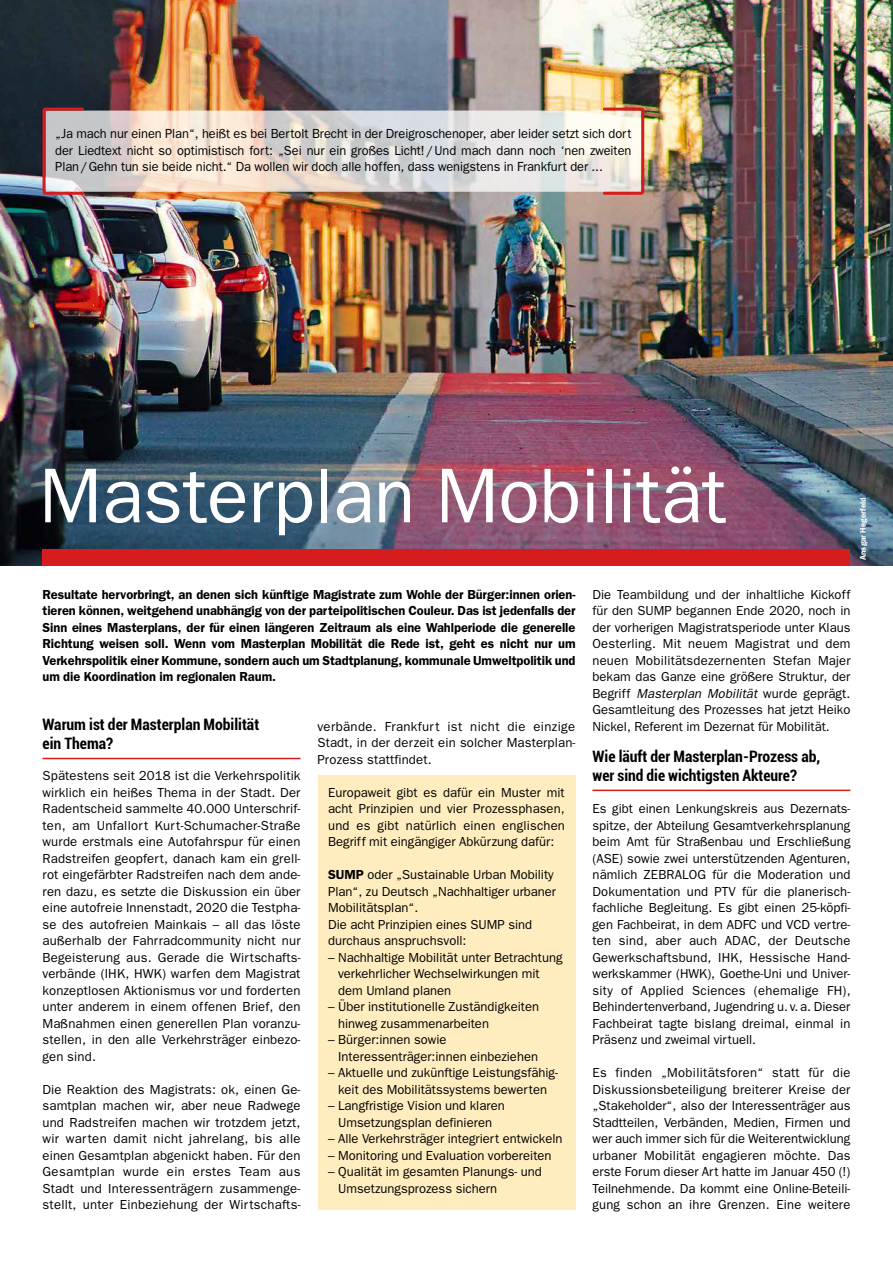
<style>
.page{position:relative;width:893px;height:1263px;background:#fff}
.page>*{position:absolute;margin:0;border:0;box-sizing:border-box;transform-origin:0 0}
.t1{font:78px "Franklin Gothic";color:#fff}
.t2{font:700 condensed 15.75px/18.8px "Roboto";color:#000}
.t3{font:13.2px/16.5px "Franklin Gothic";color:#000;text-align:justify}
.t4{font:600 13.2px/16.5px "Franklin Gothic";letter-spacing:-.005em;color:#000;text-align:justify}
.t5{font:600 8.25px "Franklin Gothic";color:#fff}
.s1{font-weight:600}
.s2{font-style:italic}
</style>
<div class="page">
<img style="left:0;top:0;width:893px;height:566px">
<div style="left:317px;top:775px;width:258px;height:435px;background:#ffedc0"></div>
<hr style="left:43px;top:758px;width:257px;height:1px;background:#d61c1c">
<hr style="left:592px;top:790px;width:258px;height:1px;background:#d61c1c">
<div style="left:43px;top:550px;width:807px;height:16px;background:#d61c1c"></div>
<svg style="left:85px;top:111px;width:516px;height:81px;background:#e4ddd8"></svg>
<svg style="left:41px;top:106px;width:44px;height:90px;background:#c0adb1"></svg>
<svg style="left:601px;top:106px;width:45px;height:90px"></svg>
<p class="t3" style="left:55px;top:125px;width:578px">„Ja mach nur einen Plan“, heißt es bei Bertolt Brecht in der Dreigroschenoper, aber leider setzt sich dort der Liedtext nicht so optimistisch fort: „Sei nur ein großes Licht!/Und mach dann noch ‘nen zweiten Plan/Gehn tun sie beide nicht.“ Da wollen wir doch alle hoffen, dass wenigstens in Frankfurt der ...</p>
<h1 class="t1" style="left:39px;top:451px;width:689px">Masterplan Mobilität</h1>
<p class="t5" style="left:858px;top:560px;width:64px;rotate:-90deg">Ansgar Hegerfeld</p>
<p class="t4" style="left:43px;top:586px;width:534px">Resultate hervorbringt, an denen sich künftige Magistrate zum Wohle der Bürger:innen orien&shy;tieren können, weitgehend unabhängig von der parteipolitischen Couleur. Das ist jedenfalls der Sinn eines Masterplans, der für einen längeren Zeitraum als eine Wahlperiode die generelle Richtung weisen soll. Wenn vom Masterplan Mobilität die Rede ist, geht es nicht nur um Verkehrspolitik einer Kommune, sondern auch um Stadtplanung, kommunale Umweltpolitik und um die Koordination im regionalen Raum.</p>
<p class="t2" style="left:43px;top:714px;width:218px">Warum ist der Masterplan Mobilität ein Thema?</p>
<p class="t3" style="left:43px;top:767px;width:260px">Spätestens seit 2018 ist die Verkehrspolitik wirklich ein heißes Thema in der Stadt. Der Radentscheid sammelte 40.000 Unterschrif&shy;ten, am Unfallort Kurt-Schumacher-Straße wurde erstmals eine Autofahrspur für einen Radstreifen geopfert, danach kam ein grell&shy;rot eingefärbter Radstreifen nach dem ande&shy;ren dazu, es setzte die Diskussion ein über eine autofreie Innenstadt, 2020 die Testpha&shy;se des autofreien Mainkais – all das löste außerhalb der Fahrradcommunity nicht nur Begeisterung aus. Gerade die Wirtschafts&shy;verbände (IHK, HWK) warfen dem Magistrat konzeptlosen Aktionismus vor und forderten unter anderem in einem offenen Brief, den Maßnahmen einen generellen Plan voranzu&shy;stellen, in den alle Verkehrsträger einbezo&shy;gen sind.</p>
<p class="t3" style="left:43px;top:1081px;width:260px">Die Reaktion des Magistrats: ok, einen Ge&shy;samtplan machen wir, aber neue Radwege und Radstreifen machen wir trotzdem jetzt, wir warten damit nicht jahrelang, bis alle einen Gesamtplan abgenickt haben. Für den Gesamtplan wurde ein erstes Team aus Stadt und Interessenträgern zusammenge&shy;stellt, unter Einbeziehung der Wirtschafts-</p>
<p class="t3" style="left:317px;top:718px;width:259px">verbände. Frankfurt ist nicht die einzige Stadt, in der derzeit ein solcher Masterplan-Prozess stattfindet.</p>
<p class="t3" style="left:328px;top:784px;width:238px">Europaweit gibt es dafür ein Muster mit acht Prinzipien und vier Prozessphasen, und es gibt natürlich einen englischen Begriff mit eingängiger Abkürzung dafür:</p>
<p class="t3" style="left:328px;top:866px;width:229px;text-align:left"><span class="s1">SUMP</span> oder „Sustainable Urban Mobility<br>Plan“, zu Deutsch „Nachhaltiger urbaner<br>Mobilitätsplan“.<br>Die acht Prinzipien eines SUMP sind durchaus anspruchsvoll:</p>
<p class="t3" style="left:338px;top:949px;width:226px;text-align:left;text-indent:-10px">– Nachhaltige Mobilität unter Betrachtung verkehrlicher Wechselwirkungen mit dem Umland planen</p>
<p class="t3" style="left:338px;top:998px;width:202px;text-indent:-10px">– Über institutionelle Zuständigkeiten hinweg zusammenarbeiten</p>
<p class="t3" style="left:338px;top:1031px;width:201px;text-indent:-10px">– Bürger:innen sowie<br>Interessenträger:innen einbeziehen</p>
<p class="t3" style="left:328px;top:1064px;width:231px;text-align:center">– Aktuelle und zukünftige Leistungsfähig&shy;keit des Mobilitätssystems bewerten</p>
<p class="t3" style="left:328px;top:1097px;width:178px;text-align:center">– Langfristige Vision und klaren<br>Umsetzungsplan definieren</p>
<p class="t3" style="left:328px;top:1130px;width:236px">– Alle Verkehrsträger integriert entwickeln</p>
<p class="t3" style="left:328px;top:1147px;width:225px">– Monitoring und Evaluation vorbereiten</p>
<p class="t3" style="left:338px;top:1163px;width:205px;text-indent:-10px">– Qualität im gesamten Planungs- und<br>Umsetzungsprozess sichern</p>
<p class="t3" style="left:592px;top:586px;width:260px">Die Teambildung und der inhaltliche Kickoff für den SUMP begannen Ende 2020, noch in der vorherigen Magistratsperiode unter Klaus Oesterling. Mit neuem Magistrat und dem neuen Mobilitätsdezernenten Stefan Majer bekam das Ganze eine größere Struktur, der Begriff <span class="s2">Masterplan Mobilität</span> wurde geprägt.<br>Gesamtleitung des Prozesses hat jetzt Heiko Nickel, Referent im Dezernat für Mobilität.</p>
<p class="t2" style="left:592px;top:746px;width:229px">Wie läuft der Masterplan-Prozess ab, wer sind die wichtigsten Akteure?</p>
<p class="t3" style="left:592px;top:800px;width:260px">Es gibt einen Lenkungskreis aus Dezernats&shy;spitze, der Abteilung Gesamtverkehrsplanung beim Amt für Straßenbau und Erschließung (ASE) sowie zwei unterstützenden Agenturen, nämlich ZEBRALOG für die Moderation und Dokumentation und PTV für die planerisch&shy;fachliche Begleitung. Es gibt einen 25-köpfi&shy;gen Fachbeirat, in dem ADFC und VCD vertre&shy;ten sind, aber auch ADAC, der Deutsche Gewerkschaftsbund, IHK, Hessische Hand&shy;werkskammer (HWK), Goethe-Uni und Univer&shy;sity of Applied Sciences (ehemalige FH), Behindertenverband, Jugendring u. v.a. Dieser Fachbeirat tagte bislang dreimal, einmal in Präsenz und zweimal virtuell.</p>
<p class="t3" style="left:592px;top:1064px;width:260px">Es finden „Mobilitätsforen“ statt für die Diskussionsbeteiligung breiterer Kreise der „Stakeholder“, also der Interessenträger aus Stadtteilen, Verbänden, Medien, Firmen und wer auch immer sich für die Weiterentwicklung urbaner Mobilität engagieren möchte. Das erste Forum dieser Art hatte im Januar 450 (!)<br>Teilnehmende. Da kommt eine Online-Beteili&shy;gung schon an ihre Grenzen. Eine weitere</p>
</div>
